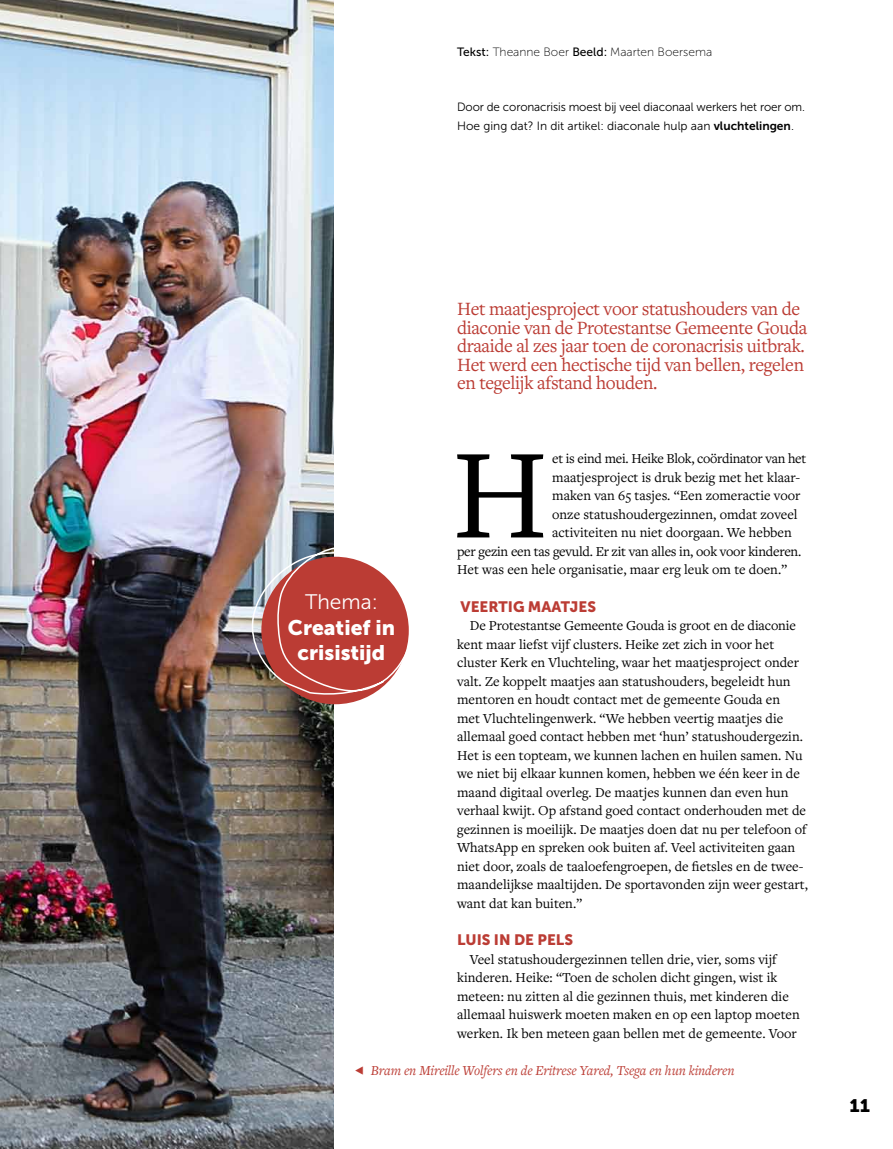
<style>
.page{position:relative;width:893px;height:1149px;background:#fff}
.page>*{position:absolute;margin:0;border:0;box-sizing:border-box;transform-origin:0 0}
.t1{font:132.75px "Freight Text Pro";color:#000}
.t2{font:21px/25.2px "Museo Sans 900";color:#fff;text-align:center}
.t3{font:21px "Museo Sans 300";color:#fff}
.t4{font:19.5px/18.5px "Freight Text Pro";letter-spacing:-.02em;color:#bb3c34}
.t5{font:18px "Museo 900";color:#000}
.t6{font:15px "Museo Sans 900";color:#bb3c34}
.t7{font:14.25px/18.5px "Freight Text Pro";color:#000}
.t8{font:14.25px "Freight Text Pro";letter-spacing:-.02em;color:#000}
.t9{font:italic 14.25px "Freight Text Pro";letter-spacing:-.01em;color:#bb3c34}
.t10{font:12px/18.5px "Museo Sans 300";letter-spacing:-.01em;color:#000}
.t11{font:12px "Museo Sans 100";color:#000}
.s1{font-family:"Museo Sans 500"}
.s2{font-family:"Museo Sans 700"}
</style>
<div class="page">
<img style="left:0;top:0;width:333px;height:1148px">
<svg style="left:251px;top:545px;width:158px;height:151px"></svg>
<p class="t11" style="left:457px;top:45px;width:257px"><span class="s1">Tekst:</span> Theanne Boer <span class="s1">Beeld:</span> Maarten Boersema</p>
<p class="t10" style="left:457px;top:98px;width:349px">Door de coronacrisis moest bij veel diaconaal werkers het roer om.<br>Hoe ging dat? In dit artikel: diaconale hulp aan <span class="s2">vluchtelingen</span>.</p>
<h2 class="t3" style="left:305px;top:590px;width:74px">Thema:</h2>
<h2 class="t2" style="left:288px;top:614px;width:109px">CREATIEF IN<br>CRISISTIJD</h2>
<h3 class="t4" style="left:457px;top:299px;width:352px">Het maatjesproject voor statushouders van de diaconie van de Protestantse Gemeente Gouda draaide al zes jaar toen de coronacrisis uitbrak.<br>Het werd een hectische tijd van bellen, regelen en tegelijk afstand houden.</h3>
<h1 class="t1" style="left:452px;top:407px;width:99px">H</h1>
<p class="t8" style="left:552px;top:449px;width:255px">et is eind mei. Heike Blok, coördinator van het</p>
<p class="t7" style="left:552px;top:467px;width:249px">maatjesproject is druk bezig met het klaar-</p>
<p class="t7" style="left:552px;top:486px;width:250px">maken van 65 tasjes. “Een zomeractie voor</p>
<p class="t7" style="left:552px;top:504px;width:247px">onze statushoudergezinnen, omdat zoveel</p>
<p class="t7" style="left:552px;top:523px;width:241px">activiteiten nu niet doorgaan. We hebben</p>
<p class="t8" style="left:457px;top:542px;width:346px">per gezin een tas gevuld. Er zit van alles in, ook voor kinderen.</p>
<p class="t7" style="left:457px;top:560px;width:332px">Het was een hele organisatie, maar erg leuk om te doen.”</p>
<p class="t6" style="left:461px;top:597px;width:137px">VEERTIG MAATJES</p>
<p class="t7" style="left:457px;top:615px;width:352px;text-indent:13px">De Protestantse Gemeente Gouda is groot en de diaconie kent maar liefst vijf clusters. Heike zet zich in voor het cluster Kerk en Vluchteling, waar het maatjesproject onder valt. Ze koppelt maatjes aan statushouders, begeleidt hun mentoren en houdt contact met de gemeente Gouda en<br>met Vluchtelingenwerk. “We hebben veertig maatjes die allemaal goed contact hebben met ‘hun’ statushoudergezin.<br>Het is een topteam, we kunnen lachen en huilen samen. Nu we niet bij elkaar kunnen komen, hebben we één keer in de maand digitaal overleg. De maatjes kunnen dan even hun verhaal kwijt. Op afstand goed contact onderhouden met de gezinnen is moeilijk. De maatjes doen dat nu per telefoon of WhatsApp en spreken ook buiten af. Veel activiteiten gaan niet door, zoals de taaloefengroepen, de fietsles en de twee&shy;maandelijkse maaltijden. De sportavonden zijn weer gestart, want dat kan buiten.”</p>
<p class="t6" style="left:457px;top:931px;width:117px">LUIS IN DE PELS</p>
<p class="t7" style="left:457px;top:949px;width:344px;text-indent:13px">Veel statushoudergezinnen tellen drie, vier, soms vijf kinderen. Heike: “Toen de scholen dicht gingen, wist ik meteen: nu zitten al die gezinnen thuis, met kinderen die allemaal huiswerk moeten maken en op een laptop moeten werken. Ik ben meteen gaan bellen met de gemeente. Voor</p>
<p class="t9" style="left:354px;top:1060px;width:382px">H Bram en Mireille Wolfers en de Eritrese Yared, Tsega en hun kinderen</p>
<p class="t5" style="left:849px;top:1095px;width:22px">11</p>
</div>
